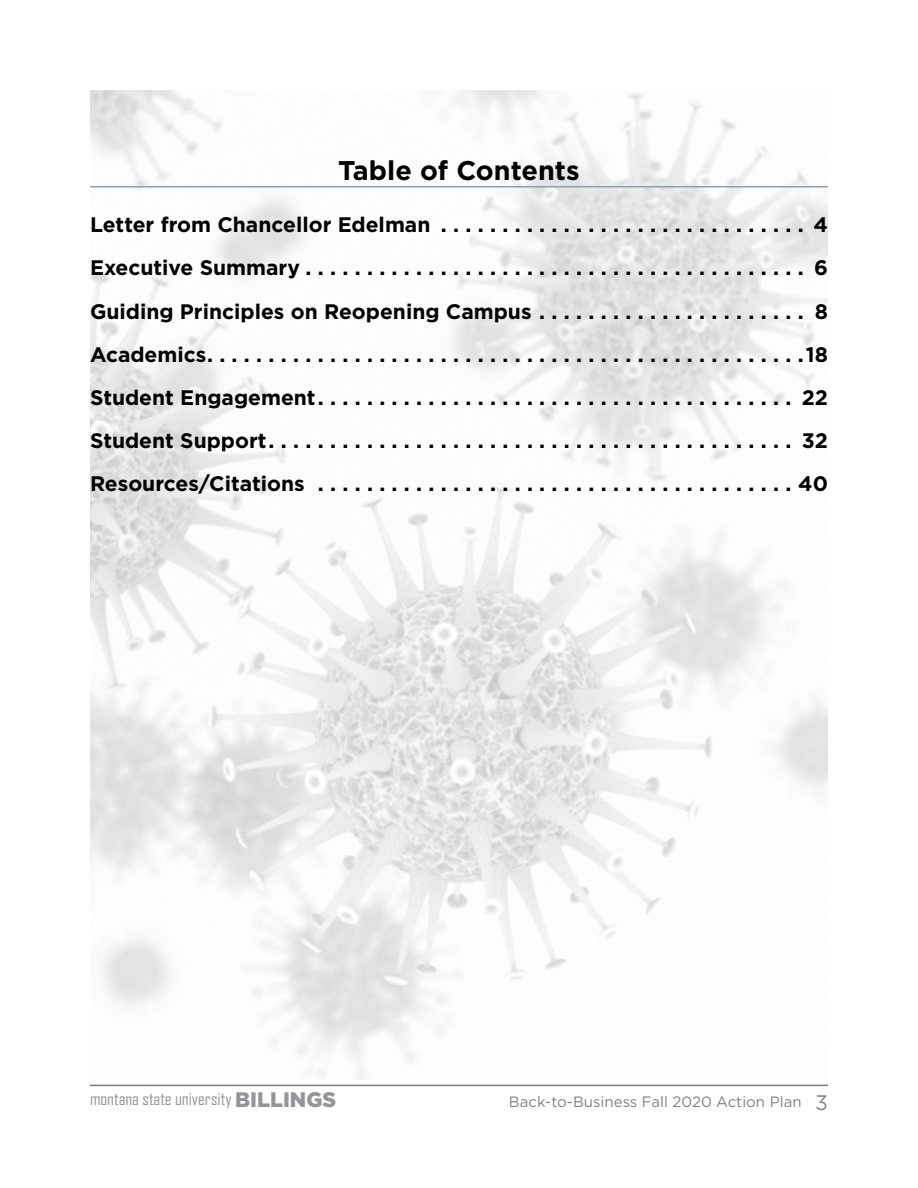
<style>
.page{position:relative;width:918px;height:1188px;background:#fff}
.page>*{position:absolute;margin:0;border:0;box-sizing:border-box;transform-origin:0 0}
.t1{font:700 27px "Gotham";color:#000}
.t2{font:700 21px/43.2px "Gotham";color:#000;text-align:justify}
.t3{font:18px "Agency FB";color:#939598}
.t4{font:15px "Gotham";color:#808285}
.s1{font-family:"Gotham";font-weight:900;font-size:21px}
.s2{font-size:21px}
</style>
<div class="page">
<hr style="left:90px;top:1085px;width:738px;height:1px;background:#757779">
<img style="left:90px;top:90px;width:738px;height:990px">
<hr style="left:90px;top:186px;width:738px;height:1px;background:#919fac">
<p class="t1" style="left:338px;top:153px;width:243px">Table of Contents</p>
<p class="t2" style="left:90px;top:203px;width:740px">Letter from Chancellor Edelman . . . . . . . . . . . . . . . . . . . . . . . . . . . . . . 4<br>Executive Summary . . . . . . . . . . . . . . . . . . . . . . . . . . . . . . . . . . . . . . . . . 6<br>Guiding Principles on Reopening Campus . . . . . . . . . . . . . . . . . . . . . . 8<br>Academics . . . . . . . . . . . . . . . . . . . . . . . . . . . . . . . . . . . . . . . . . . . . . . . . 18<br>Student Engagement . . . . . . . . . . . . . . . . . . . . . . . . . . . . . . . . . . . . . . . 22<br>Student Support . . . . . . . . . . . . . . . . . . . . . . . . . . . . . . . . . . . . . . . . . . . 32<br>Resources/Citations . . . . . . . . . . . . . . . . . . . . . . . . . . . . . . . . . . . . . . . 40</p>
<p class="t3" style="left:90px;top:1088px;width:248px">montana state university <span class="s1">BILLINGS</span></p>
<p class="t4" style="left:509px;top:1092px;width:321px">Back-to-Business Fall 2020 Action Plan <span class="s2">3</span></p>
</div>
